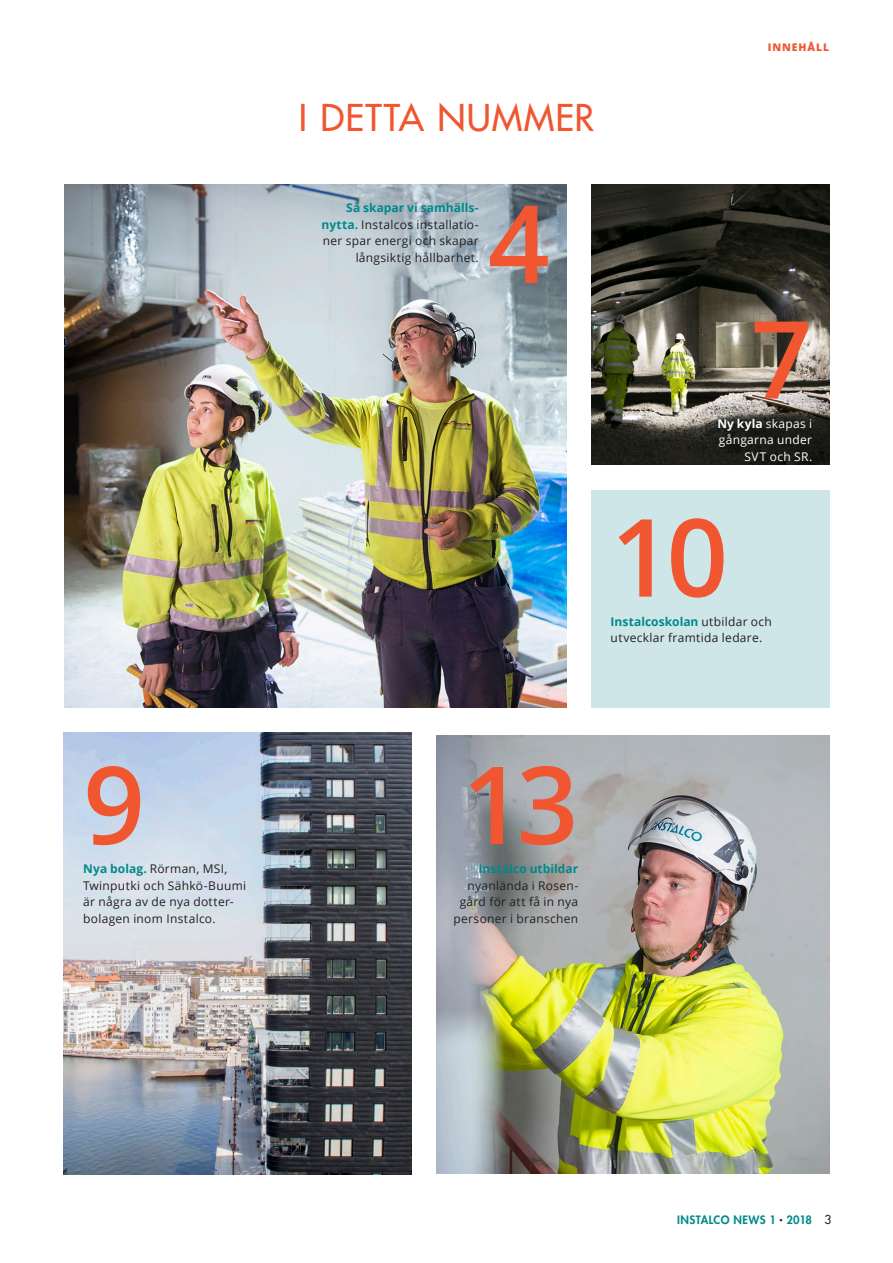
<style>
.page{position:relative;width:893px;height:1263px;background:#fff}
.page>*{position:absolute;margin:0;border:0;box-sizing:border-box;transform-origin:0 0}
.Stor_siffra_innehåll{font:600 108px "Open Sans";color:#f05630}
.Rubrik__I_DETTA_NUMM{font:500 36px "Futura Std";letter-spacing:.03em;color:#f05630}
.Bröd_Open_Höger{font:12px/16.5px "Open Sans";letter-spacing:.025em;color:#231f20;text-align:right}
.Bröd_Open_Vänster{font:12px/16.5px "Open Sans";letter-spacing:.025em;color:#231f20}
.Bröd_Open_Höger-2{font:12px/16.5px "Open Sans";letter-spacing:.025em;color:#fff;text-align:right}
.t1{font:800 11.25px "Futura Std";letter-spacing:.03em;color:#00898a}
.t2{font:800 10.5px "Open Sans";color:#f05630}
.s1{font-weight:700;color:#00898a}
.s2{font-weight:700}
.s3{font-family:"Open Sans";font-weight:400;font-size:10.5px;color:#231f20}
.s4{font-weight:500;font-size:12px;color:#231f20}
</style>
<div class="page">
<img style="left:65px;top:184px;width:502px;height:523px">
<img style="left:64px;top:733px;width:347px;height:441px">
<img style="left:437px;top:736px;width:392px;height:437px">
<img style="left:591px;top:184px;width:238px;height:281px">
<div style="left:591px;top:490px;width:238px;height:217px;background:#cfe6e8"></div>
<p class="Stor_siffra_innehåll" style="left:83px;top:731px;width:63px">9</p>
<p class="Bröd_Open_Vänster" style="left:83px;top:860px;width:164px"><span class="s1">Nya bolag.</span> Rörman, MSI,<br>Twinputki och Sähkö-Buumi är några av de nya dotter&shy;bolagen inom Instalco.</p>
<p class="Rubrik__I_DETTA_NUMM" style="left:299px;top:95px;width:297px">I DETTA NUMMER</p>
<p class="t2" style="left:768px;top:39px;width:9px">INNEH</p>
<p class="t2" style="left:807px;top:39px;width:16px">ÅLL</p>
<p class="Bröd_Open_Höger" style="left:322px;top:199px;width:159px"><span class="s1">Så skapar vi samhälls&shy;nytta.</span> Instalcos installatio&shy;ner spar energi och skapar långsiktig hållbarhet.</p>
<p class="Stor_siffra_innehåll" style="left:488px;top:170px;width:63px">4</p>
<p class="Stor_siffra_innehåll" style="left:750px;top:285px;width:63px">7</p>
<p class="Bröd_Open_Höger-2" style="left:719px;top:431px;width:95px">gångarna under<br>SVT och SR.</p>
<p class="Bröd_Open_Höger-2" style="left:717px;top:415px;width:96px"><span class="s2">Ny kyla</span> skapas i</p>
<p class="Stor_siffra_innehåll" style="left:611px;top:483px;width:119px">10</p>
<p class="Bröd_Open_Vänster" style="left:611px;top:613px;width:163px"><span class="s1">Instalcoskolan</span> utbildar och utvecklar framtida ledare.</p>
<p class="Stor_siffra_innehåll" style="left:462px;top:731px;width:118px">13</p>
<p class="Bröd_Open_Höger" style="left:453px;top:860px;width:126px"><span class="s1">Instalco utbildar </span>nyanlända i Rosen&shy;gård för att få in nya personer i branschen</p>
<p class="t1" style="left:677px;top:1212px;width:156px">INSTALCO NEWS 1 <span class="s3">•</span> 2018 <span class="s4">3</span></p>
</div>
